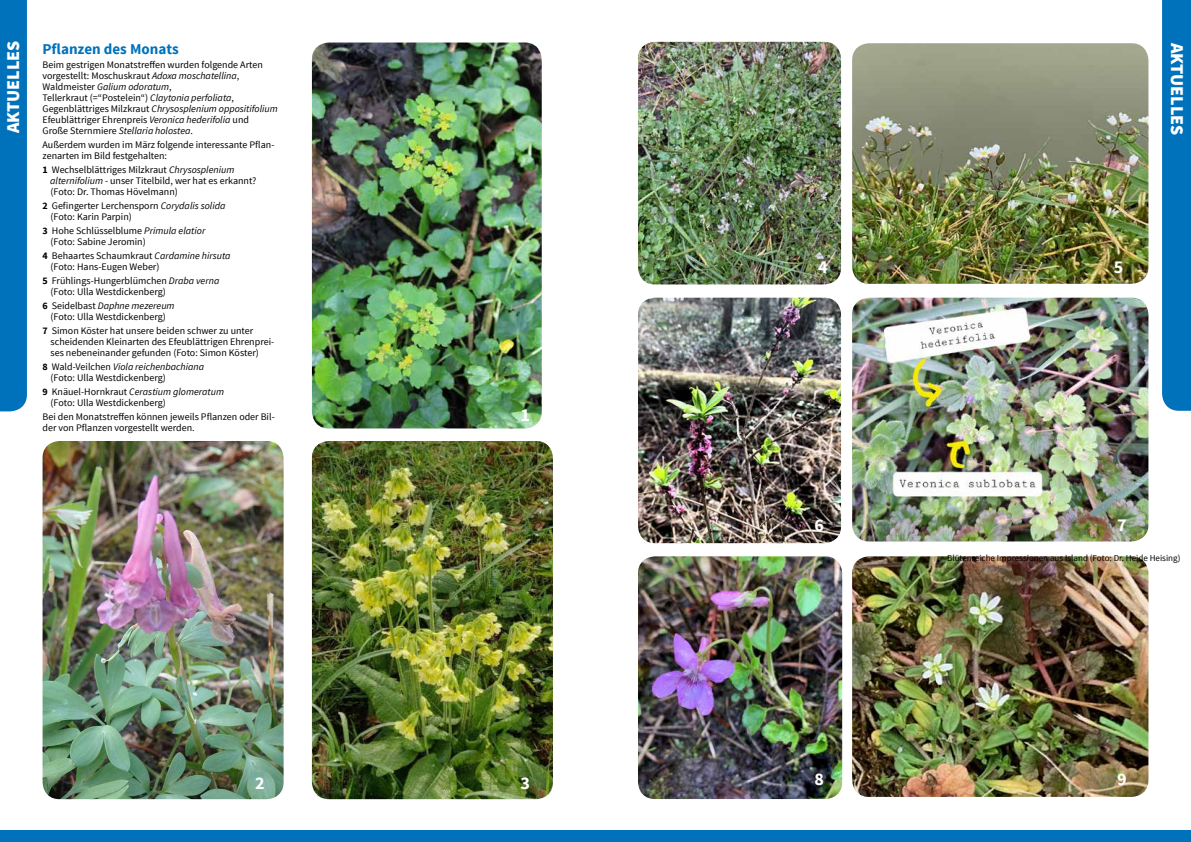
<style>
.page{position:relative;width:1191px;height:842px;background:#fff}
.page>*{position:absolute;margin:0;border:0;box-sizing:border-box;transform-origin:0 0}
.t1{font:900 18px "Source Sans Pro";color:#fff}
.t2{font:700 18px "Source Sans Pro";color:#fff}
.t3{font:700 15px "Source Sans Pro";color:#0072bc}
.t4{font:10px/11px "Source Sans Pro";color:#000}
.t5{font:9px "Source Sans Pro";color:#000}
.s1{font-style:italic}
.s2{font-weight:700}
</style>
<div class="page">
<div style="left:1162px;top:0;width:29px;height:411px;background:#0072bc"></div>
<img style="left:852px;top:556px;width:296px;height:241px">
<img style="left:852px;top:298px;width:296px;height:243px">
<img style="left:852px;top:43px;width:296px;height:241px">
<img style="left:638px;top:556px;width:204px;height:243px">
<img style="left:638px;top:298px;width:203px;height:245px">
<img style="left:638px;top:42px;width:203px;height:242px">
<div style="left:0;top:0;width:27px;height:411px;background:#0072bc"></div>
<div style="left:0;top:831px;width:1191px;height:11px;background:#0072bc"></div>
<img style="left:312px;top:441px;width:241px;height:358px">
<img style="left:312px;top:43px;width:230px;height:385px">
<img style="left:43px;top:441px;width:240px;height:358px">
<h1 class="t1" style="left:1px;top:133px;width:93px;rotate:-90deg">AKTUELLES</h1>
<h2 class="t3" style="left:43px;top:39px;width:138px">Pflanzen des Monats</h2>
<h1 class="t1" style="left:4px;top:136px;width:93px;rotate:-90deg">AKTUELLES</h1>
<p class="t4" style="left:43px;top:59px;width:237px">Beim gestrigen Monatstreffen wurden folgende Arten vorgestellt: Moschuskraut <span class="s1">Adoxa moschatellina</span>, Waldmeister <span class="s1">Galium odoratum</span>,<br>Tellerkraut (=“Postelein“) <span class="s1">Claytonia perfoliata</span>, Gegenblättriges Milzkraut <span class="s1">Chrysosplenium oppositifolium </span>Efeublättriger Ehrenpreis <span class="s1">Veronica hederifolia</span> und<br>Große Sternmiere <span class="s1">Stellaria holostea</span>.</p>
<p class="t4" style="left:43px;top:139px;width:233px">Außerdem wurden im März folgende interessante Pflan&shy;zenarten im Bild festgehalten:</p>
<p class="t4" style="left:50px;top:165px;width:208px;text-indent:-8px"><span class="s2">1</span> Wechselblättriges Milzkraut <span class="s1">Chrysosplenium alternifolium</span> - unser Titelbild, wer hat es erkannt? (Foto: Dr. Thomas Hövelmann)</p>
<p class="t4" style="left:51px;top:201px;width:176px;text-indent:-8px"><span class="s2">2</span> Gefingerter Lerchensporn <span class="s1">Corydalis solida </span>(Foto: Karin Parpin)</p>
<p class="t4" style="left:51px;top:226px;width:156px;text-indent:-8px"><span class="s2">3</span> Hohe Schlüsselblume <span class="s1">Primula elatior </span>(Foto: Sabine Jeromin)</p>
<p class="t4" style="left:51px;top:251px;width:181px;text-indent:-8px"><span class="s2">4</span> Behaartes Schaumkraut <span class="s1">Cardamine hirsuta </span>(Foto: Hans-Eugen Weber)</p>
<p class="t4" style="left:51px;top:276px;width:170px;text-indent:-8px"><span class="s2">5</span> Frühlings-Hungerblümchen <span class="s1">Draba verna </span>(Foto: Ulla Westdickenberg)</p>
<p class="t4" style="left:42px;top:301px;width:134px;text-align:center"><span class="s2">6</span> Seidelbast <span class="s1">Daphne mezereum </span>(Foto: Ulla Westdickenberg)</p>
<p class="t4" style="left:51px;top:326px;width:225px;text-indent:-8px"><span class="s2">7</span> Simon Köster hat unsere beiden schwer zu unter scheidenden Kleinarten des Efeublättrigen Ehrenprei&shy;ses nebeneinander gefunden (Foto: Simon Köster)</p>
<p class="t4" style="left:51px;top:362px;width:155px;text-indent:-8px"><span class="s2">8</span> Wald-Veilchen <span class="s1">Viola reichenbachiana </span>(Foto: Ulla Westdickenberg)</p>
<p class="t4" style="left:51px;top:387px;width:175px;text-indent:-8px"><span class="s2">9</span> Knäuel-Hornkraut <span class="s1">Cerastium glomeratum </span>(Foto: Ulla Westdickenberg)</p>
<p class="t4" style="left:42px;top:412px;width:234px">Bei den Monatstreffen können jeweils Pflanzen oder Bil&shy;der von Pflanzen vorgestellt werden.</p>
<h1 class="t2" style="left:520px;top:403px;width:11px">1</h1>
<h1 class="t2" style="left:255px;top:771px;width:11px">2</h1>
<h1 class="t2" style="left:520px;top:771px;width:11px">3</h1>
<h1 class="t1" style="left:1189px;top:43px;width:93px;rotate:90deg">AKTUELLES</h1>
<h1 class="t2" style="left:818px;top:256px;width:11px">4</h1>
<h1 class="t2" style="left:1113px;top:256px;width:11px">5</h1>
<h1 class="t2" style="left:814px;top:514px;width:11px">6</h1>
<h1 class="t2" style="left:1117px;top:514px;width:11px">7</h1>
<h1 class="t2" style="left:814px;top:767px;width:11px">8</h1>
<p class="t5" style="left:947px;top:552px;width:235px">Blütenreiche Impressionen aus Island (Foto: Dr. Heide Heising)</p>
<h1 class="t2" style="left:1117px;top:767px;width:11px">9</h1>
</div>
